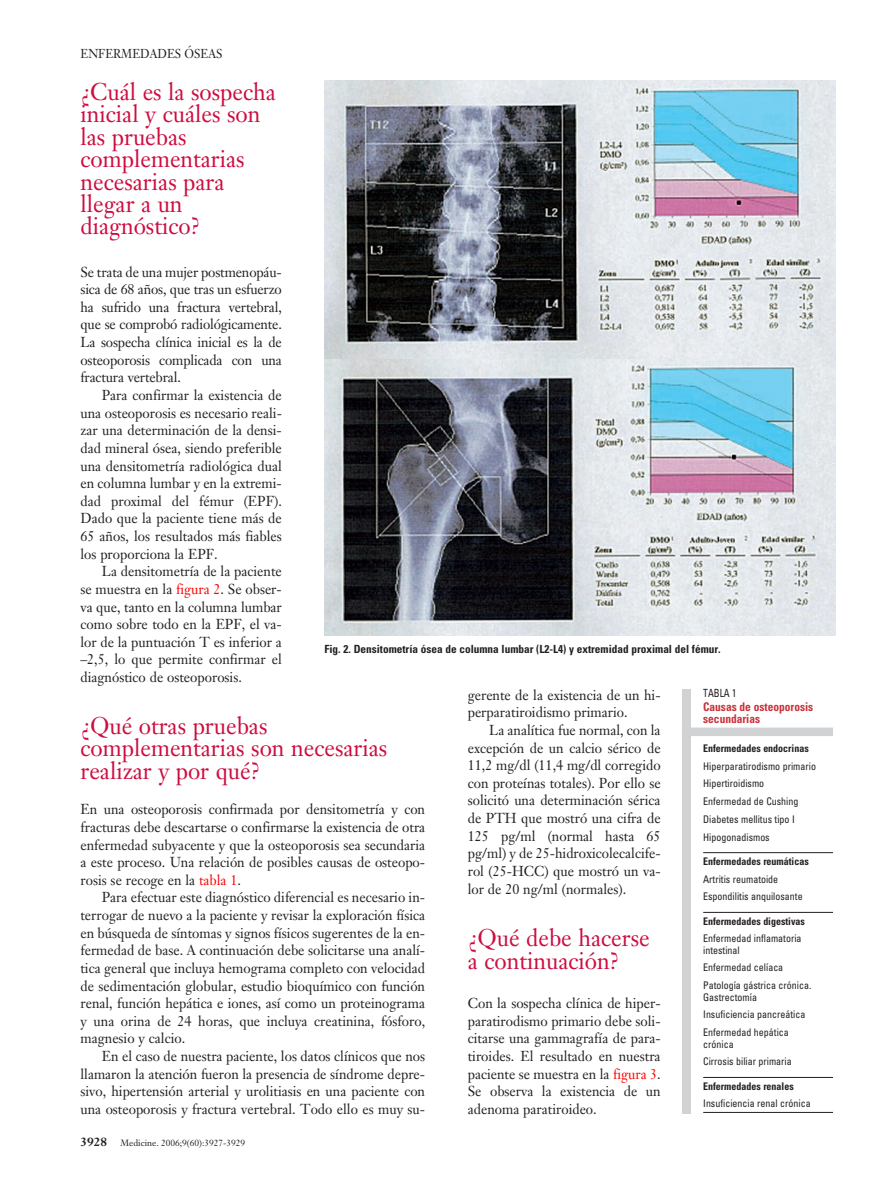
<style>
.page{position:relative;width:893px;height:1193px;background:#fff}
.page>*{position:absolute;margin:0;border:0;box-sizing:border-box;transform-origin:0 0}
.t1{font:24px/22.5px "Janson Text";color:#cd0d40;scale:.95 1}
.t2{font:14.25px/17.7px "Janson Text";color:#231f20;text-align:justify;scale:.95 1}
.t3{font:12.75px "Janson Text";color:#231f20;scale:.9 1}
.t4{font:700 condensed 12px/12px "Univers";color:#c9313a;scale:.95 1}
.t5{font:700 condensed 11.25px "Univers";color:#231f20}
.t6{font:condensed 11.25px "Univers";color:#231f20;scale:.85 1}
.t7{font:condensed 10.5px/17.9px "Univers";color:#231f20;scale:.95 1}
.t8{font:700 condensed 10.5px "Univers";color:#231f20;scale:.95 1}
.t9{font:9px "Janson Text";color:#231f20}
.s1{color:#f00}
.s2{font-weight:700;font-size:12px}
</style>
<div class="page">
<svg style="left:324px;top:80px;width:512px;height:1034px"></svg>
<p class="t3" style="left:80px;top:48px;width:159px">ENFERMEDADES ÓSEAS</p>
<h1 class="t1" style="left:80px;top:82px;width:207px">¿Cuál es la sospecha inicial y cuáles son las pruebas complementarias necesarias para llegar a un diagnóstico?</h1>
<p class="t2" style="left:80px;top:264px;width:213px">Se trata de una mujer postmenopáu&shy;sica de 68 años, que tras un esfuerzo ha sufrido una fractura vertebral, que se comprobó radiológicamente.<br>La sospecha clínica inicial es la de osteoporosis complicada con una fractura vertebral.</p>
<p class="t2" style="left:80px;top:387px;width:213px;text-indent:21px">Para confirmar la existencia de una osteoporosis es necesario reali&shy;zar una determinación de la densi&shy;dad mineral ósea, siendo preferible una densitometría radiológica dual en columna lumbar y en la extremi&shy;dad proximal del fémur (EPF).<br>Dado que la paciente tiene más de 65 años, los resultados más fiables los proporciona la EPF.</p>
<p class="t2" style="left:80px;top:564px;width:213px;text-indent:21px">La densitometría de la paciente se muestra en la <span class="s1">figura 2</span>. Se obser&shy;va que, tanto en la columna lumbar como sobre todo en la EPF, el va&shy;lor de la puntuación T es inferior a –2,5, lo que permite confirmar el diagnóstico de osteoporosis.</p>
<h1 class="t1" style="left:80px;top:716px;width:324px">¿Qué otras pruebas complementarias son necesarias realizar y por qué?</h1>
<p class="t2" style="left:80px;top:802px;width:364px">En una osteoporosis confirmada por densitometría y con fracturas debe descartarse o confirmarse la existencia de otra enfermedad subyacente y que la osteoporosis sea secundaria a este proceso. Una relación de posibles causas de osteopo&shy;rosis se recoge en la <span class="s1">tabla 1</span>.</p>
<p class="t2" style="left:80px;top:890px;width:364px;text-indent:21px">Para efectuar este diagnóstico diferencial es necesario in&shy;terrogar de nuevo a la paciente y revisar la exploración física en búsqueda de síntomas y signos físicos sugerentes de la en&shy;fermedad de base. A continuación debe solicitarse una analí&shy;tica general que incluya hemograma completo con velocidad de sedimentación globular, estudio bioquímico con función renal, función hepática e iones, así como un proteinograma y una orina de 24 horas, que incluya creatinina, fósforo, magnesio y calcio.</p>
<p class="t2" style="left:80px;top:1048px;width:364px;text-indent:21px">En el caso de nuestra paciente, los datos clínicos que nos llamaron la atención fueron la presencia de síndrome depre&shy;sivo, hipertensión arterial y urolitiasis en una paciente con una osteoporosis y fractura vertebral. Todo ello es muy su-</p>
<p class="t5" style="left:324px;top:644px;width:397px">Fig. 2. Densitometría ósea de columna lumbar (L2-L4) y extremidad proximal del fémur.</p>
<p class="t6" style="left:703px;top:689px;width:40px">TABLA 1</p>
<p class="t4" style="left:703px;top:702px;width:117px">Causas de osteoporosis secundarias</p>
<p class="t8" style="left:703px;top:744px;width:113px">Enfermedades endocrinas</p>
<p class="t7" style="left:703px;top:758px;width:120px">Hiperparatirodismo primario<br>Hipertiroidismo<br>Enfermedad de Cushing<br>Diabetes mellitus tipo I<br>Hipogonadismos</p>
<p class="t8" style="left:703px;top:857px;width:113px">Enfermedades reumáticas</p>
<p class="t7" style="left:703px;top:871px;width:106px">Artritis reumatoide<br>Espondilitis anquilosante</p>
<p class="t8" style="left:703px;top:917px;width:108px">Enfermedades digestivas</p>
<p class="t7" style="left:703px;top:934px;width:105px;line-height:11.4px">Enfermedad inflamatoria intestinal</p>
<p class="t7" style="left:703px;top:960px;width:115px">Enfermedad celíaca<br>Patología gástrica crónica.</p>
<p class="t7" style="left:703px;top:989px;width:109px">Gastrectomía<br>Insuficiencia pancreática<br>Enfermedad hepática</p>
<p class="t7" style="left:703px;top:1036px;width:95px">crónica<br>Cirrosis biliar primaria</p>
<p class="t8" style="left:703px;top:1082px;width:97px">Enfermedades renales</p>
<p class="t7" style="left:703px;top:1095px;width:114px">Insuficiencia renal crónica</p>
<p class="t2" style="left:467px;top:687px;width:204px">gerente de la existencia de un hi&shy;perparatiroidismo primario.</p>
<p class="t2" style="left:467px;top:722px;width:204px;text-indent:21px">La analítica fue normal, con la excepción de un calcio sérico de 11,2 mg/dl (11,4 mg/dl corregido con proteínas totales). Por ello se solicitó una determinación sérica de PTH que mostró una cifra de 125 pg/ml (normal hasta 65 pg/ml) y de 25-hidroxicolecalcife&shy;rol (25-HCC) que mostró un va&shy;lor de 20 ng/ml (normales).</p>
<h1 class="t1" style="left:467px;top:929px;width:193px">¿Qué debe hacerse a continuación?</h1>
<p class="t2" style="left:467px;top:996px;width:204px">Con la sospecha clínica de hiper&shy;paratirodismo primario debe soli&shy;citarse una gammagrafía de para&shy;tiroides. El resultado en nuestra paciente se muestra en la <span class="s1">figura 3</span>.<br>Se observa la existencia de un adenoma paratiroideo.</p>
<p class="t9" style="left:80px;top:1139px;width:166px"><span class="s2">3928</span> Medicine. 2006;9(60):3927-3929</p>
</div>
